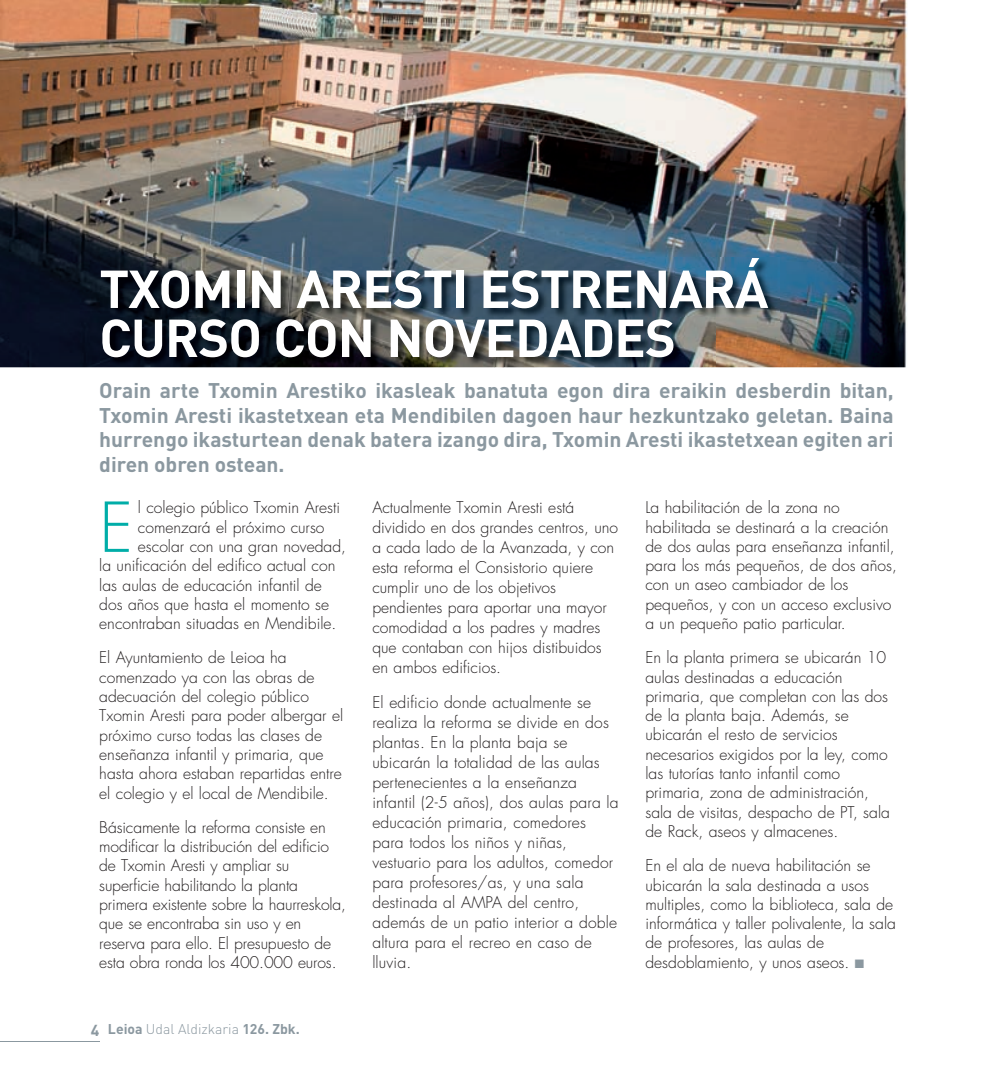
<style>
.page{position:relative;width:993px;height:1092px;background:#fff}
.page>*{position:absolute;margin:0;border:0;box-sizing:border-box;transform-origin:0 0}
.t1{font:300 66.85px "Futura";color:#00ada8}
.t2{font:700 52.5px/49px "DIN";letter-spacing:-.02em;color:#fff}
.t3{font:700 21px/24.5px "DIN";color:#8b98a0;text-align:justify}
.t4{font:300 15.75px/19.2px "Futura";color:#231f20}
.t5{font:300 14px "DIN";color:#8b98a0}
.s1{font-weight:700;font-size:15.75px}
.s2{font-weight:700}
.s3{color:#8b98a0}
</style>
<div class="page">
<hr style="left:0;top:1040px;width:99px;height:1px;background:#8b98a0">
<img style="left:0;top:0;width:907px;height:367px">
<img style="left:100px;top:257px;width:678px;height:110px">
<h2 class="t2" style="left:99px;top:262px;width:670px">tXoMin aresti estrenarÁ curso con novedades</h2>
<p class="t3" style="left:99px;top:377px;width:795px">orain arte txomin arestiko ikasleak banatuta egon dira eraikin desberdin bitan, txomin aresti ikastetxean eta Mendibilen dagoen haur hezkuntzako geletan. Baina hurrengo ikasturtean denak batera izango dira, txomin aresti ikastetxean egiten ari diren obren ostean.</p>
<h1 class="t1" style="left:99px;top:487px;width:35px">E</h1>
<p class="t4" style="left:138px;top:498px;width:204px">l colegio público Txomin Aresti</p>
<p class="t4" style="left:138px;top:517px;width:188px">comenzará el próximo curso</p>
<p class="t4" style="left:138px;top:537px;width:210px">escolar con una gran novedad,</p>
<p class="t4" style="left:99px;top:556px;width:237px">la unificación del edifico actual con</p>
<p class="t4" style="left:99px;top:575px;width:224px">las aulas de educación infantil de</p>
<p class="t4" style="left:99px;top:595px;width:231px">dos años que hasta el momento se</p>
<p class="t4" style="left:99px;top:614px;width:238px">encontraban situadas en Mendibile.</p>
<p class="t4" style="left:99px;top:648px;width:245px">El Ayuntamiento de Leioa ha comenzado ya con las obras de adecuación del colegio público Txomin Aresti para poder albergar el próximo curso todas las clases de enseñanza infantil y primaria, que hasta ahora estaban repartidas entre el colegio y el local de Mendibile.</p>
<p class="t4" style="left:99px;top:817px;width:248px">Básicamente la reforma consiste en modificar la distribución del edificio de Txomin Aresti y ampliar su superficie habilitando la planta primera existente sobre la haurreskola, que se encontraba sin uso y en reserva para ello. El presupuesto de esta obra ronda los 400.000 euros.</p>
<p class="t5" style="left:91px;top:1020px;width:210px"><span class="s1">4</span> <span class="s2">Leioa</span> Udal Aldizkaria <span class="s2">126. Zbk.</span></p>
<p class="t4" style="left:372px;top:498px;width:247px;line-height:19.9px">Actualmente Txomin Aresti está dividido en dos grandes centros, uno a cada lado de la Avanzada, y con esta reforma el Consistorio quiere cumplir uno de los objetivos pendientes para aportar una mayor comodidad a los padres y madres que contaban con hijos distibuidos en ambos edificios.</p>
<p class="t4" style="left:372px;top:692px;width:248px;line-height:19.9px">El edificio donde actualmente se realiza la reforma se divide en dos plantas. En la planta baja se ubicarán la totalidad de las aulas pertenecientes a la enseñanza infantil (2-5 años), dos aulas para la educación primaria, comedores para todos los niños y niñas, vestuario para los adultos, comedor para profesores/as, y una sala destinada al AMPA del centro, además de un patio interior a doble altura para el recreo en caso de lluvia.</p>
<p class="t4" style="left:645px;top:498px;width:253px">La habilitación de la zona no habilitada se destinará a la creación de dos aulas para enseñanza infantil, para los más pequeños, de dos años, con un aseo cambiador de los pequeños, y con un acceso exclusivo a un pequeño patio particular.</p>
<p class="t4" style="left:645px;top:648px;width:246px">En la planta primera se ubicarán 10 aulas destinadas a educación primaria, que completan con las dos de la planta baja. Además, se ubicarán el resto de servicios necesarios exigidos por la ley, como las tutorías tanto infantil como primaria, zona de administración, sala de visitas, despacho de PT, sala de Rack, aseos y almacenes.</p>
<p class="t4" style="left:645px;top:856px;width:252px">En el ala de nueva habilitación se ubicarán la sala destinada a usos multiples, como la biblioteca, sala de informática y taller polivalente, la sala de profesores, las aulas de desdoblamiento, y unos aseos. <span class="s3">■</span></p>
</div>
